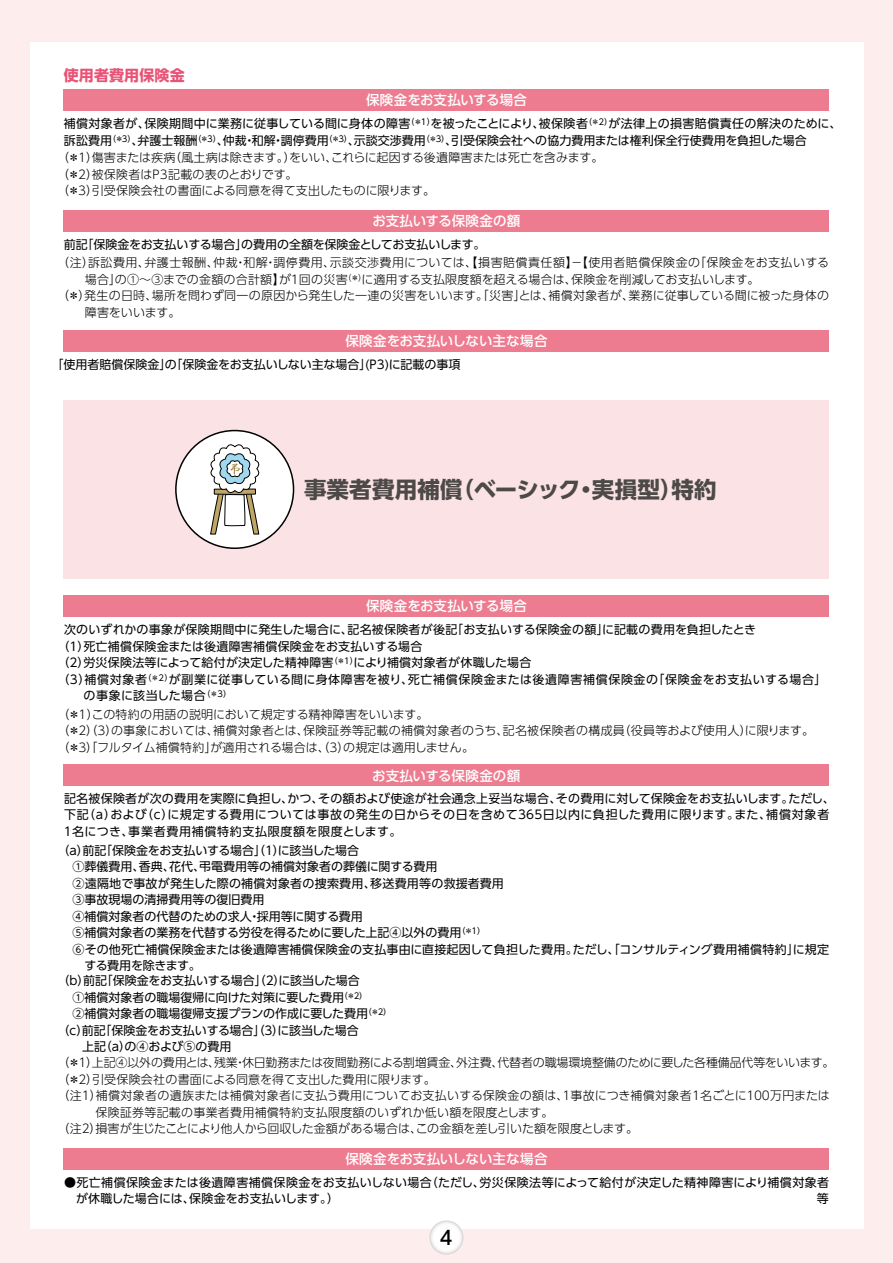
<style>
.page{position:relative;width:893px;height:1263px;background:#fdeeed}
.page>*{position:absolute;margin:0;border:0;box-sizing:border-box;transform-origin:0 0}
.t1{font:700 22.5px "UD Shin Go Pro";letter-spacing:.005em;color:#4c4948}
.t2{font:500 19.2px "UD Shin Go Pro";color:#000}
.t3{font:700 15px "UD Shin Go Pro";letter-spacing:.01em;color:#e95377}
.t4{font:500 13.5px "UD Shin Go Pro";letter-spacing:.005em;color:#fff}
.t5{font:12px/16.5px "UD Shin Go Pro";color:#000}
.t6{font:300 12px "UD Shin Go Pro";color:#000}
.t7{font:12px/16.5px "UD Shin Go Pro";letter-spacing:.02em;color:#000}
.t8{font:300 12px/16.5px "UD Shin Go Pro";letter-spacing:.02em;color:#000}
.t9{font:12px/16.5px "UD Shin Go Pro";letter-spacing:.035em;color:#000;text-align:right}
.t10{font:12px "UD Shin Go Pro";letter-spacing:.03em;color:#000}
.t11{font:300 12px "UD Shin Go Pro";letter-spacing:.04em;color:#000}
.t12{font:12px "UD Shin Go Pro";letter-spacing:.05em;color:#000}
.t13{font:12px "UD Shin Go Pro";letter-spacing:-.035em;color:#000}
</style>
<div class="page">
<div style="left:30px;top:43px;width:833px;height:1186px;background:#fff"></div>
<div style="left:64px;top:210px;width:765px;height:21px;background:#ed7c90"></div>
<div style="left:64px;top:330px;width:765px;height:21px;background:#ed7c90"></div>
<div style="left:64px;top:400px;width:765px;height:179px;background:#fbe3e5"></div>
<div style="left:64px;top:764px;width:765px;height:22px;background:#ed7c90"></div>
<div style="left:64px;top:1148px;width:765px;height:21px;background:#ed7c90"></div>
<div style="left:176px;top:431px;width:118px;height:117px;background:#fff;border-radius:50%"></div>
<div style="left:175px;top:430px;width:119px;height:119px;border:2px solid #000;border-radius:50%"></div>
<svg style="left:210px;top:444px;width:50px;height:91px"></svg>
<div style="left:64px;top:90px;width:765px;height:21px;background:#ed7c90"></div>
<div style="left:64px;top:596px;width:765px;height:21px;background:#ed7c90"></div>
<svg style="left:429px;top:1220px;width:34px;height:34px"></svg>
<p class="t3" style="left:64px;top:64px;width:122px">使用者費用保険金</p>
<p class="t4" style="left:366px;top:89px;width:163px">保険金をお支払いする場合</p>
<p class="t10" style="left:64px;top:114px;width:779px">補償対象者が、保険期間中に業務に従事している間に身体の障害<sup>（＊１）</sup>を被ったことにより、被保険者<sup>（＊２）</sup>が法律上の損害賠償責任の解決のために、</p>
<p class="t5" style="left:64px;top:132px;width:745px">訴訟費用<sup>（＊３）</sup>、弁護士報酬<sup>（＊３）</sup>、仲裁・和解・調停費用<sup>（＊３）</sup>、示談交渉費用<sup>（＊３）</sup>、引受保険会社への協力費用または権利保全行使費用を負担した場合</p>
<p class="t6" style="left:57px;top:148px;width:548px">（＊１）傷害または疾病（風土病は除きます。）をいい、これらに起因する後遺障害または死亡を含みます。</p>
<p class="t8" style="left:57px;top:165px;width:242px">（＊２）被保険者はP3記載の表のとおりです。</p>
<p class="t6" style="left:57px;top:181px;width:379px">（＊３）引受保険会社の書面による同意を得て支出したものに限ります。</p>
<p class="t4" style="left:372px;top:210px;width:149px">お支払いする保険金の額</p>
<p class="t5" style="left:64px;top:235px;width:423px">前記「保険金をお支払いする場合」の費用の全額を保険金としてお支払いします。</p>
<p class="t11" style="left:57px;top:253px;width:773px">（注）訴訟費用、弁護士報酬、仲裁・和解・調停費用、示談交渉費用については、【損害賠償責任額】－【使用者賠償保険金の「保険金をお支払いする</p>
<p class="t6" style="left:85px;top:269px;width:676px">場合」の①～③までの金額の合計額】が１回の災害<sup>（＊）</sup>に適用する支払限度額を超える場合は、保険金を削減してお支払いします。</p>
<p class="t6" style="left:57px;top:286px;width:773px">（＊）発生の日時、場所を問わず同一の原因から発生した一連の災害をいいます。「災害」とは、補償対象者が、業務に従事している間に被った身体の</p>
<p class="t6" style="left:85px;top:302px;width:97px">障害をいいます。</p>
<p class="t4" style="left:345px;top:330px;width:204px">保険金をお支払いしない主な場合</p>
<p class="t5" style="left:51px;top:355px;width:411px">「使用者賠償保険金」の「保険金をお支払いしない主な場合」(P3)に記載の事項</p>
<h1 class="t1" style="left:304px;top:471px;width:414px">事業者費用補償（ベーシック・実損型）特約</h1>
<p class="t4" style="left:366px;top:595px;width:163px">保険金をお支払いする場合</p>
<p class="t7" style="left:64px;top:621px;width:694px">次のいずれかの事象が保険期間中に発生した場合に、記名被保険者が後記「お支払いする保険金の額」に記載の費用を負担したとき</p>
<p class="t7" style="left:58px;top:638px;width:366px">（１）死亡補償保険金または後遺障害補償保険金をお支払いする場合</p>
<p class="t7" style="left:58px;top:654px;width:475px">（２）労災保険法等によって給付が決定した精神障害<sup>（＊1）</sup>により補償対象者が休職した場合</p>
<p class="t12" style="left:58px;top:670px;width:770px">（３）補償対象者<sup>（＊2）</sup>が副業に従事している間に身体障害を被り、死亡補償保険金または後遺障害補償保険金の「保険金をお支払いする場合」</p>
<p class="t9" style="left:84px;top:687px;width:150px">の事象に該当した場合<sup>（＊3）</sup></p>
<p class="t8" style="left:57px;top:705px;width:758px">（＊1）この特約の用語の説明において規定する精神障害をいいます。<br>（＊２（）３）の事象においては、補償対象者とは、保険証券等記載の補償対象者のうち、記名被保険者の構成員（役員等および使用人）に限ります。（＊３「）フルタイム補償特約」が適用される場合は（、３）の規定は適用しません。</p>
<p class="t4" style="left:372px;top:764px;width:149px">お支払いする保険金の額</p>
<p class="t7" style="left:62px;top:790px;width:774px">記名被保険者が次の費用を実際に負担し、かつ、その額および使途が社会通念上妥当な場合、その費用に対して保険金をお支払いします。ただし、下記（a）および（c）に規定する費用については事故の発生の日からその日を含めて３６５日以内に負担した費用に限ります。また、補償対象者<br>１名につき、事業者費用補償特約支払限度額を限度とします。</p>
<p class="t5" style="left:58px;top:842px;width:303px">（ａ）前記「保険金をお支払いする場合（」１）に該当した場合</p>
<p class="t5" style="left:73px;top:858px;width:366px">①葬儀費用、香典、花代、弔電費用等の補償対象者の葬儀に関する費用</p>
<p class="t7" style="left:73px;top:874px;width:433px">②遠隔地で事故が発生した際の補償対象者の捜索費用、移送費用等の救援者費用</p>
<p class="t5" style="left:73px;top:891px;width:194px">③事故現場の清掃費用等の復旧費用</p>
<p class="t5" style="left:73px;top:907px;width:292px">④補償対象者の代替のための求人・採用等に関する費用</p>
<p class="t5" style="left:73px;top:924px;width:415px">⑤補償対象者の業務を代替する労役を得るために要した上記④以外の費用<sup>（＊１）</sup></p>
<p class="t5" style="left:73px;top:940px;width:758px">⑥その他死亡補償保険金または後遺障害補償保険金の支払事由に直接起因して負担した費用。ただし、「コンサルティング費用補償特約」に規定</p>
<p class="t13" style="left:84px;top:956px;width:118px">する費用を除きます。</p>
<p class="t5" style="left:58px;top:972px;width:304px">（ｂ）前記「保険金をお支払いする場合（」２）に該当した場合</p>
<p class="t5" style="left:64px;top:1021px;width:296px;text-indent:-6px">（ｃ）前記「保険金をお支払いする場合（」３）に該当した場合　 上記（ａ）の④および⑤の費用</p>
<p class="t5" style="left:73px;top:988px;width:321px">①補償対象者の職場復帰に向けた対策に要した費用<sup>（＊２）<br></sup>②補償対象者の職場復帰支援プランの作成に要した費用<sup>（＊２）</sup></p>
<p class="t6" style="left:57px;top:1053px;width:778px">（＊１）上記④以外の費用とは、残業・休日勤務または夜間勤務による割増賃金、外注費、代替者の職場環境整備のために要した各種備品代等をいいます。</p>
<p class="t6" style="left:57px;top:1069px;width:380px">（＊２）引受保険会社の書面による同意を得て支出した費用に限ります。</p>
<p class="t6" style="left:57px;top:1086px;width:774px">（注１）補償対象者の遺族または補償対象者に支払う費用についてお支払いする保険金の額は、１事故につき補償対象者１名ごとに１００万円または</p>
<p class="t8" style="left:96px;top:1103px;width:460px">保険証券等記載の事業者費用補償特約支払限度額のいずれか低い額を限度とします。</p>
<p class="t6" style="left:57px;top:1119px;width:582px">（注２）損害が生じたことにより他人から回収した金額がある場合は、この金額を差し引いた額を限度とします。</p>
<p class="t4" style="left:345px;top:1148px;width:204px">保険金をお支払いしない主な場合</p>
<p class="t9" style="left:64px;top:1173px;width:767px">●死亡補償保険金または後遺障害補償保険金をお支払いしない場合（ただし、労災保険法等によって給付が決定した精神障害により補償対象者等</p>
<h2 class="t2" style="left:440px;top:1222px;width:14px">4</h2>
</div>
